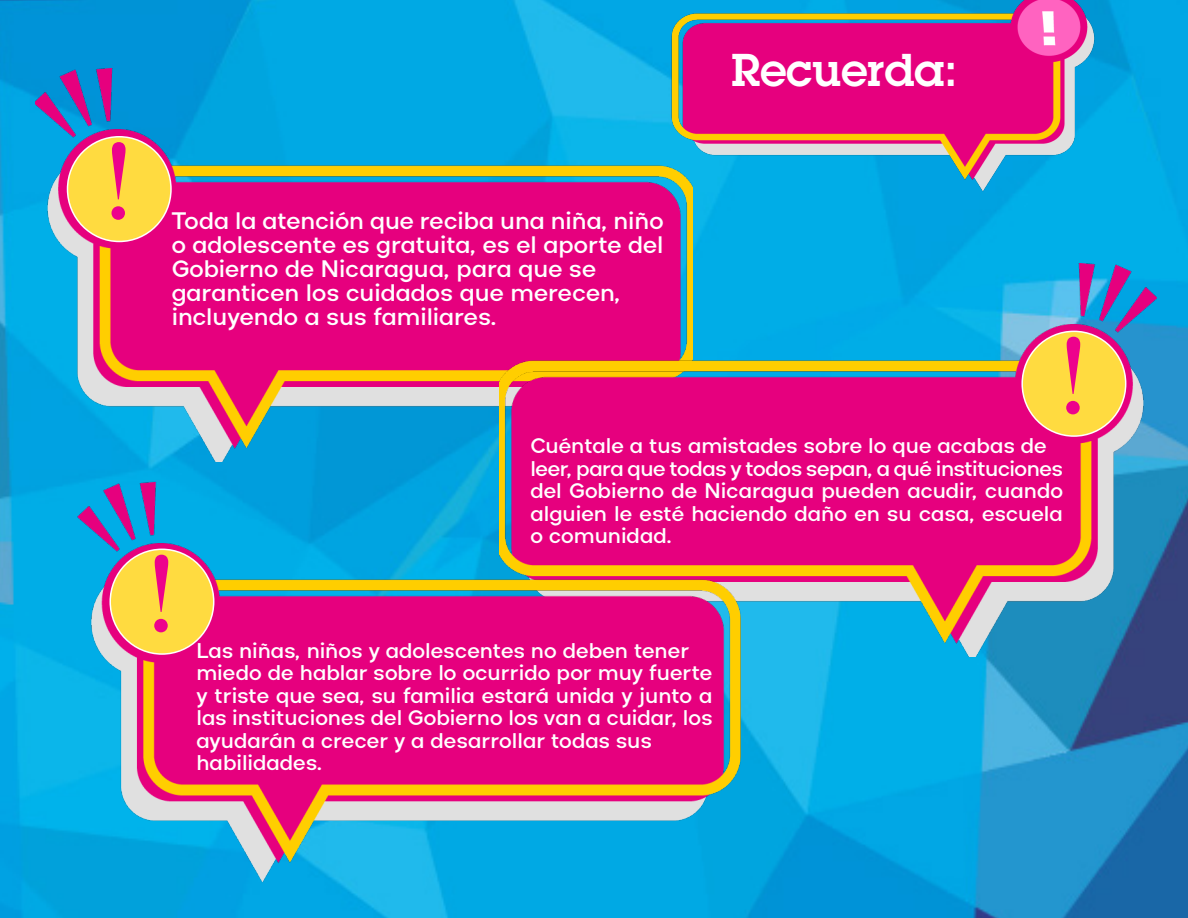
<style>
.page{position:relative;width:1188px;height:918px;background:#fff}
.page>*{position:absolute;margin:0;border:0;box-sizing:border-box;transform-origin:0 0}
.Estilo_de_párrafo_4{font:114px "Bask Old Face";color:#ed028c}
.Estilo_de_párrafo_4-2{font:600 45px "Lubalin Graph Std";color:#fff}
.Estilo_de_párrafo_3{font:500 27px/24px "Aceh";color:#fff}
.Estilo_de_párrafo_3-2{font:500 24px/22.5px "Aceh";color:#fff;text-align:justify}
</style>
<div class="page">
<img style="left:0;top:0;width:1187px;height:918px">
<img style="left:36px;top:57px;width:656px;height:404px">
<img style="left:499px;top:252px;width:657px;height:404px">
<img style="left:44px;top:454px;width:706px;height:438px">
<div style="left:68px;top:137px;width:103px;height:104px;background:#ffdb40;border-radius:50%"></div>
<div style="left:67px;top:136px;width:105px;height:106px;border:2px solid #fff;border-radius:50%"></div>
<div style="left:1022px;top:331px;width:104px;height:105px;background:#ffdb40;border-radius:50%"></div>
<div style="left:1021px;top:331px;width:105px;height:106px;border:2px solid #fff;border-radius:50%"></div>
<div style="left:110px;top:549px;width:104px;height:105px;background:#ffdb40;border-radius:50%"></div>
<div style="left:109px;top:549px;width:105px;height:106px;border:2px solid #fff;border-radius:50%"></div>
<img style="left:665px;top:0;width:460px;height:210px">
<p class="Estilo_de_párrafo_4" style="left:104px;top:118px;width:31px">!</p>
<p class="Estilo_de_párrafo_3" style="left:172px;top:209px;width:493px">Toda la atención que reciba una niña, niño o adolescente es gratuita, es el aporte del</p>
<p class="Estilo_de_párrafo_3" style="left:172px;top:257px;width:426px">Gobierno de Nicaragua, para que se</p>
<p class="Estilo_de_párrafo_3" style="left:172px;top:281px;width:450px">garanticen los cuidados que merecen,</p>
<p class="Estilo_de_párrafo_3" style="left:172px;top:305px;width:327px">incluyendo a sus familiares.</p>
<p class="Estilo_de_párrafo_4-2" style="left:732px;top:41px;width:228px">Recuerda:</p>
<p class="Estilo_de_párrafo_4" style="left:1059px;top:313px;width:31px">!</p>
<p class="Estilo_de_párrafo_4" style="left:147px;top:531px;width:31px">!</p>
<p class="Estilo_de_párrafo_3-2" style="left:530px;top:435px;width:518px">Cuéntale a tus amistades sobre lo que acabas de</p>
<p class="Estilo_de_párrafo_3-2" style="left:530px;top:458px;width:534px">leer, para que todas y todos sepan, a qué instituciones del Gobierno de Nicaragua pueden acudir, cuando alguien le esté haciendo daño en su casa, escuela o comunidad.</p>
<p class="Estilo_de_párrafo_3-2" style="left:196px;top:640px;width:494px">Las niñas, niños y adolescentes no deben tener</p>
<p class="Estilo_de_párrafo_3-2" style="left:196px;top:662px;width:518px">miedo de hablar sobre lo ocurrido por muy fuerte y triste que sea, su familia estará unida y junto a las instituciones del Gobierno los van a cuidar, los</p>
<p class="Estilo_de_párrafo_3-2" style="left:196px;top:730px;width:457px">ayudarán a crecer y a desarrollar todas sus</p>
<p class="Estilo_de_párrafo_3-2" style="left:196px;top:752px;width:128px">habilidades.</p>
</div>
